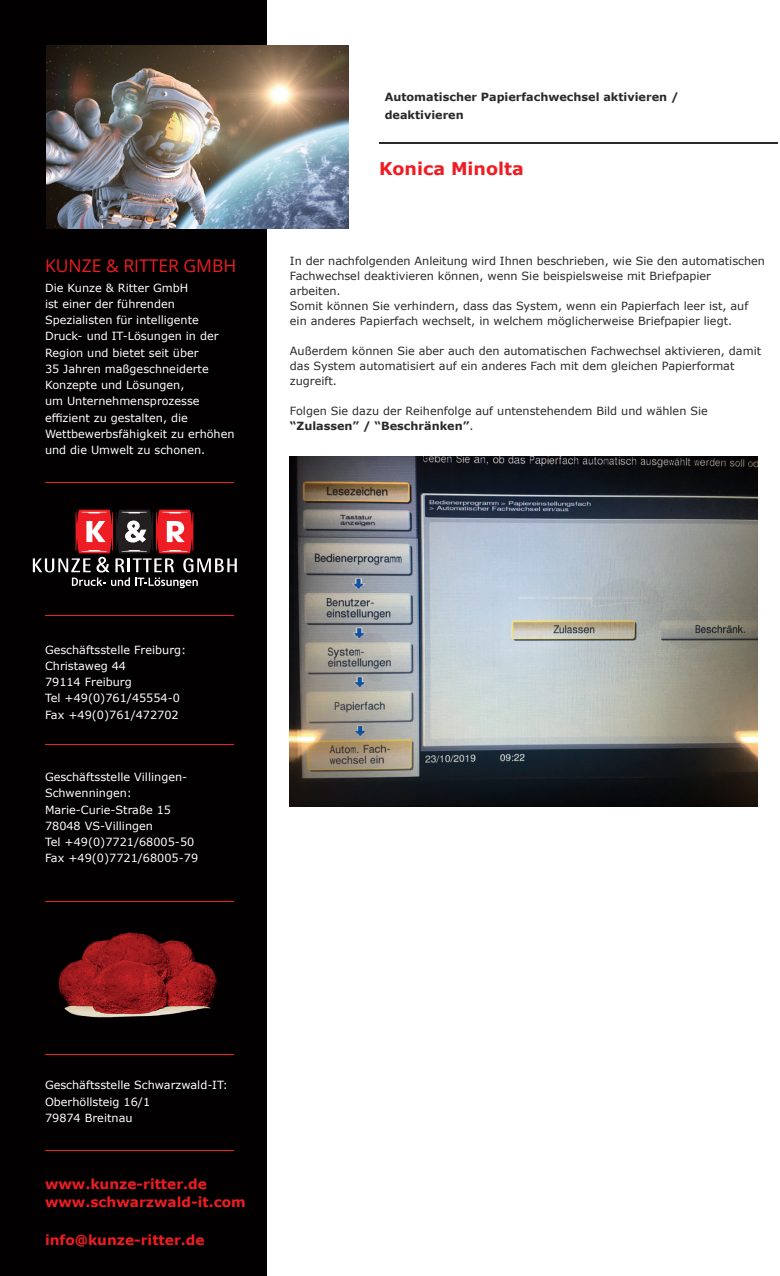
<style>
.page{position:relative;width:780px;height:1276px;background:#fff}
.page>*{position:absolute;margin:0;border:0;box-sizing:border-box;transform-origin:0 0}
.t1{font:17.5px "Open Sans";color:#ee1d23}
.t2{font:700 17.5px "Verdana";color:#ee1d23}
.t3{font:700 13.75px/18.8px "Verdana";color:#ee1d23}
.t4{font:11.25px/16.2px "Verdana";color:#fff}
.t5{font:11.25px/15px "Verdana";color:#2b292a}
.t6{font:700 11.25px/17.5px "Verdana";color:#2b292a}
.s1{font-weight:700}
</style>
<div class="page">
<div style="left:0;top:0;width:266px;height:1276px;background:#020000"></div>
<img style="left:47px;top:45px;width:301px;height:184px">
<hr style="left:379px;top:142px;width:399px;height:2px;background:#2b292a">
<hr style="left:45px;top:482px;width:189px;height:1px;background:#ee1d23">
<hr style="left:45px;top:615px;width:189px;height:1px;background:#ee1d23">
<hr style="left:45px;top:744px;width:189px;height:1px;background:#ee1d23">
<hr style="left:45px;top:901px;width:189px;height:1px;background:#ee1d23">
<hr style="left:45px;top:1054px;width:189px;height:1px;background:#ee1d23">
<hr style="left:45px;top:1150px;width:189px;height:1px;background:#ee1d23">
<svg style="left:33px;top:509px;width:204px;height:79px"></svg>
<img style="left:58px;top:932px;width:161px;height:86px">
<img style="left:290px;top:456px;width:467px;height:350px">
<h1 class="t1" style="left:45px;top:253px;width:193px">KUNZE &amp; RITTER GMBH</h1>
<p class="t4" style="left:45px;top:279px;width:191px">Die Kunze &amp; Ritter GmbH<br>ist einer der führenden<br>Spezialisten für intelligente<br>Druck- und IT-Lösungen in der<br>Region und bietet seit über<br>35 Jahren maßgeschneiderte<br>Konzepte und Lösungen,<br>um Unternehmensprozesse effizient zu gestalten, die<br>Wettbewerbsfähigkeit zu erhöhen und die Umwelt zu schonen.</p>
<p class="t6" style="left:384px;top:88px;width:295px">Automatischer Papierfachwechsel aktivieren / deaktivieren</p>
<h1 class="t2" style="left:379px;top:156px;width:146px">Konica Minolta</h1>
<p class="t5" style="left:290px;top:253px;width:476px">In der nachfolgenden Anleitung wird Ihnen beschrieben, wie Sie den automatischen Fachwechsel deaktivieren können, wenn Sie beispielsweise mit Briefpapier<br>arbeiten.<br>Somit können Sie verhindern, dass das System, wenn ein Papierfach leer ist, auf ein anderes Papierfach wechselt, in welchem möglicherweise Briefpapier liegt.</p>
<p class="t5" style="left:290px;top:343px;width:472px">Außerdem können Sie aber auch den automatischen Fachwechsel aktivieren, damit das System automatisiert auf ein anderes Fach mit dem gleichen Papierformat zugreift.</p>
<p class="t5" style="left:290px;top:403px;width:419px">Folgen Sie dazu der Reihenfolge auf untenstehendem Bild und wählen Sie <span class="s1">“Zulassen” / “Beschränken”</span>.</p>
<p class="t4" style="left:45px;top:641px;width:143px">Geschäftsstelle Freiburg:<br>Christaweg 44<br>79114 Freiburg<br>Tel +49(0)761/45554-0<br>Fax +49(0)761/472702</p>
<p class="t4" style="left:45px;top:769px;width:155px">Geschäftsstelle Villingen-<br>Schwenningen:<br>Marie-Curie-Straße 15<br>78048 VS-Villingen<br>Tel +49(0)7721/68005-50<br>Fax +49(0)7721/68005-79</p>
<p class="t4" style="left:45px;top:1077px;width:184px">Geschäftsstelle Schwarzwald-IT:<br>Oberhöllsteig 16/1<br>79874 Breitnau</p>
<p class="t3" style="left:45px;top:1174px;width:202px">www.kunze-ritter.de www.schwarzwald-it.com</p>
<p class="t3" style="left:45px;top:1230px;width:161px">info@kunze-ritter.de</p>
</div>
